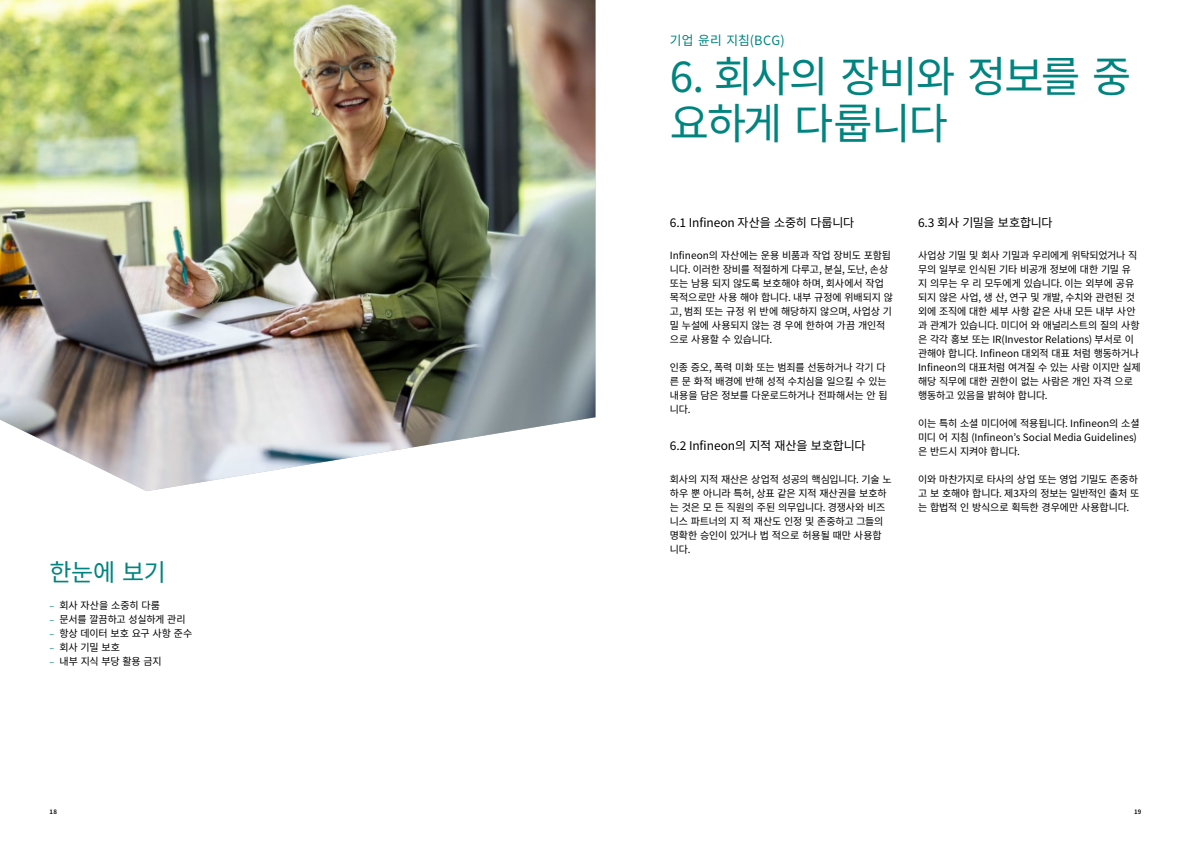
<style>
.page{position:relative;width:1191px;height:842px;background:#fff}
.page>*{position:absolute;margin:0;border:0;box-sizing:border-box;transform-origin:0 0}
.t1{font:42.5px/46.8px "Source Han Sans K";letter-spacing:-.04em;color:#00847f}
.t2{font:24px "Source Han Sans K";color:#00847f}
.t3{font:12.8px "Source Han Sans K";letter-spacing:.015em;color:#00847f}
.t4{font:12px "Source Han Sans K";letter-spacing:-.01em;color:#000}
.t5{font:10px/14px "Source Han Sans K";letter-spacing:-.015em;color:#000}
.t6{font:10px "Source Han Sans K";letter-spacing:.005em;color:#000}
.t7{font:600 7px "Source Sans 3";color:#000}
.s1{font-family:"Source Sans 3";color:#00847f}
</style>
<div class="page">
<img style="left:0;top:0;width:595px;height:491px">
<p class="t3" style="left:670px;top:33px;width:116px">기업 윤리 지침(BCG)</p>
<h1 class="t1" style="left:670px;top:54px;width:463px">6. 회사의 장비와 정보를 중 요하게 다룹니다</h1>
<h2 class="t2" style="left:50px;top:559px;width:118px">한눈에 보기</h2>
<p class="t6" style="left:50px;top:600px;width:112px"><span class="s1">–</span> 회사 자산을 소중히 다룸</p>
<p class="t5" style="left:50px;top:613px;width:138px"><span class="s1">–</span> 문서를 깔끔하고 성실하게 관리</p>
<p class="t5" style="left:50px;top:627px;width:144px"><span class="s1">–</span> 항상 데이터 보호 요구 사항 준수</p>
<p class="t5" style="left:50px;top:641px;width:72px"><span class="s1">–</span> 회사 기밀 보호</p>
<p class="t5" style="left:50px;top:655px;width:113px"><span class="s1">–</span> 내부 지식 부당 활용 금지</p>
<p class="t4" style="left:670px;top:215px;width:186px">6.1 Infineon 자산을 소중히 다룹니다</p>
<p class="t5" style="left:670px;top:249px;width:224px">Infineon의 자산에는 운용 비품과 작업 장비도 포함됩 니다. 이러한 장비를 적절하게 다루고, 분실, 도난, 손상 또는 남용 되지 않도록 보호해야 하며, 회사에서 작업 목적으로만 사용 해야 합니다. 내부 규정에 위배되지 않 고, 범죄 또는 규정 위 반에 해당하지 않으며, 사업상 기 밀 누설에 사용되지 않는 경 우에 한하여 가끔 개인적 으로 사용할 수 있습니다.</p>
<p class="t5" style="left:670px;top:361px;width:219px">인종 증오, 폭력 미화 또는 범죄를 선동하거나 각기 다 른 문 화적 배경에 반해 성적 수치심을 일으킬 수 있는 내용을 담은 정보를 다운로드하거나 전파해서는 안 됩 니다.</p>
<p class="t4" style="left:670px;top:438px;width:197px">6.2 Infineon의 지적 재산을 보호합니다</p>
<p class="t5" style="left:670px;top:473px;width:223px">회사의 지적 재산은 상업적 성공의 핵심입니다. 기술 노 하우 뿐 아니라 특허, 상표 같은 지적 재산권을 보호하 는 것은 모 든 직원의 주된 의무입니다. 경쟁사와 비즈 니스 파트너의 지 적 재산도 인정 및 존중하고 그들의 명확한 승인이 있거나 법 적으로 허용될 때만 사용합 니다.</p>
<p class="t4" style="left:918px;top:215px;width:136px">6.3 회사 기밀을 보호합니다</p>
<p class="t5" style="left:918px;top:249px;width:224px">사업상 기밀 및 회사 기밀과 우리에게 위탁되었거나 직 무의 일부로 인식된 기타 비공개 정보에 대한 기밀 유 지 의무는 우 리 모두에게 있습니다. 이는 외부에 공유 되지 않은 사업, 생 산, 연구 및 개발, 수치와 관련된 것 외에 조직에 대한 세부 사항 같은 사내 모든 내부 사안 과 관계가 있습니다. 미디어 와 애널리스트의 질의 사항 은 각각 홍보 또는 IR(Investor Relations) 부서로 이 관해야 합니다. Infineon 대외적 대표 처럼 행동하거나<br>Infineon의 대표처럼 여겨질 수 있는 사람 이지만 실제 해당 직무에 대한 권한이 없는 사람은 개인 자격 으로 행동하고 있음을 밝혀야 합니다.</p>
<p class="t5" style="left:918px;top:417px;width:223px">이는 특히 소셜 미디어에 적용됩니다. Infineon의 소셜 미디 어 지침 (Infineon’s Social Media Guidelines) 은 반드시 지켜야 합니다.</p>
<p class="t5" style="left:918px;top:473px;width:223px">이와 마찬가지로 타사의 상업 또는 영업 기밀도 존중하 고 보 호해야 합니다. 제3자의 정보는 일반적인 출처 또 는 합법적 인 방식으로 획득한 경우에만 사용합니다.</p>
<p class="t7" style="left:50px;top:807px;width:9px">18</p>
<p class="t7" style="left:1134px;top:807px;width:9px">19</p>
</div>
